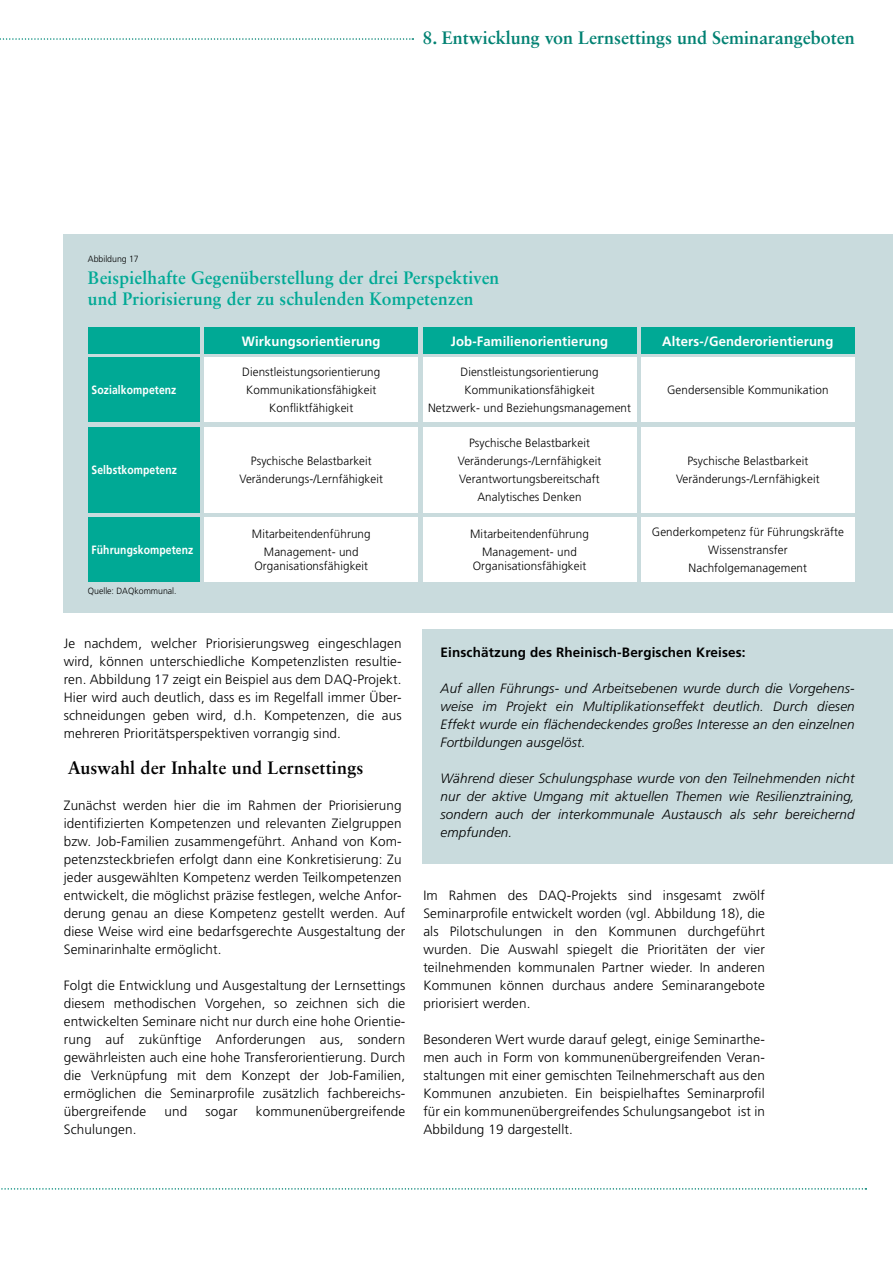
<style>
.page{position:relative;width:893px;height:1263px;background:#fff}
.page>*{position:absolute;margin:0;border:0;box-sizing:border-box;transform-origin:0 0}
.t1{font:700 18px/21.6px "Sabon LT Std";letter-spacing:.01em;color:#00a995}
.t2{font:700 18px "Sabon LT Std";color:#008172}
.t3{font:700 18px "Sabon LT Std";letter-spacing:.01em;color:#000}
.t4{font:300 13.5px/18px "Frutiger LT Std";letter-spacing:.01em;color:#000;text-align:justify}
.t5{font:italic 300 13.5px/18px "Frutiger LT Std";letter-spacing:.01em;color:#000;text-align:justify}
.t6{font:700 13.5px "Frutiger LT Std";letter-spacing:.01em;color:#fff}
.t7{font:700 13.5px "Frutiger LT Std";letter-spacing:.01em;color:#000}
.t8{font:300 12px/18px "Frutiger LT Std";letter-spacing:.01em;color:#000;text-align:center}
.t9{font:700 12px "Frutiger LT Std";letter-spacing:.01em;color:#fff;scale:.86 1}
.t10{font:300 9px "Frutiger LT Std";color:#000}
</style>
<div class="page">
<svg style="left:1px;top:1188px;width:865px;height:2px"></svg>
<svg style="left:0;top:38px;width:413px;height:2px"></svg>
<div style="left:64px;top:234px;width:829px;height:378px;background:#c9dbdd"></div>
<div style="left:204px;top:327px;width:214px;height:27px;background:#00a995"></div>
<div style="left:204px;top:358px;width:214px;height:64px;background:#fff"></div>
<div style="left:204px;top:427px;width:214px;height:85px;background:#fff"></div>
<div style="left:204px;top:517px;width:214px;height:64px;background:#fff"></div>
<div style="left:423px;top:327px;width:213px;height:27px;background:#00a995"></div>
<div style="left:423px;top:358px;width:213px;height:64px;background:#fff"></div>
<div style="left:423px;top:427px;width:213px;height:85px;background:#fff"></div>
<div style="left:423px;top:517px;width:213px;height:64px;background:#fff"></div>
<div style="left:641px;top:327px;width:214px;height:27px;background:#00a995"></div>
<div style="left:641px;top:358px;width:214px;height:64px;background:#fff"></div>
<div style="left:641px;top:427px;width:214px;height:85px;background:#fff"></div>
<div style="left:641px;top:517px;width:214px;height:64px;background:#fff"></div>
<div style="left:88px;top:327px;width:112px;height:27px;background:#00a995"></div>
<div style="left:88px;top:358px;width:112px;height:64px;background:#00a995"></div>
<div style="left:88px;top:427px;width:112px;height:85px;background:#00a995"></div>
<div style="left:88px;top:517px;width:112px;height:64px;background:#00a995"></div>
<div style="left:423px;top:629px;width:470px;height:234px;background:#c9dbdd"></div>
<h1 class="t2" style="left:423px;top:27px;width:434px">8. Entwicklung von Lernsettings und Seminarangeboten</h1>
<p class="t10" style="left:88px;top:254px;width:52px">Abbildung 17</p>
<h1 class="t1" style="left:88px;top:266px;width:413px">Beispielhafte Gegenüberstellung der drei Perspektiven und Priorisierung der zu schulenden Kompetenzen</h1>
<p class="t9" style="left:92px;top:383px;width:100px">Sozialkompetenz</p>
<p class="t9" style="left:92px;top:463px;width:101px">Selbstkompetenz</p>
<p class="t9" style="left:92px;top:543px;width:120px">Führungskompetenz</p>
<p class="t10" style="left:88px;top:586px;width:90px">Quelle: DAQkommunal.</p>
<p class="t6" style="left:242px;top:333px;width:140px">Wirkungsorientierung</p>
<p class="t8" style="left:242px;top:363px;width:140px">Dienstleistungsorientierung<br>Kommunikationsfähigkeit<br>Konfliktfähigkeit</p>
<p class="t8" style="left:239px;top:452px;width:145px">Psychische Belastbarkeit<br>Veränderungs-/Lernfähigkeit</p>
<p class="t8" style="left:252px;top:525px;width:120px">Mitarbeitendenführung<br>Management- und</p>
<p class="t8" style="left:254px;top:557px;width:115px">Organisationsfähigkeit</p>
<p class="t6" style="left:451px;top:333px;width:159px">Job-Familienorientierung</p>
<p class="t8" style="left:428px;top:363px;width:205px">Dienstleistungsorientierung<br>Kommunikationsfähigkeit<br>Netzwerk- und Beziehungsmanagement</p>
<p class="t8" style="left:458px;top:434px;width:145px">Psychische Belastbarkeit<br>Veränderungs-/Lernfähigkeit<br>Verantwortungsbereitschaft<br>Analytisches Denken</p>
<p class="t8" style="left:470px;top:525px;width:120px">Mitarbeitendenführung<br>Management- und</p>
<p class="t8" style="left:473px;top:557px;width:115px">Organisationsfähigkeit</p>
<p class="t6" style="left:662px;top:333px;width:173px">Alters-/Genderorientierung</p>
<p class="t8" style="left:667px;top:381px;width:163px">Gendersensible Kommunikation</p>
<p class="t8" style="left:676px;top:452px;width:145px">Psychische Belastbarkeit<br>Veränderungs-/Lernfähigkeit</p>
<p class="t8" style="left:652px;top:523px;width:194px">Genderkompetenz für Führungskräfte<br>Wissenstransfer<br>Nachfolgemanagement</p>
<p class="t4" style="left:64px;top:635px;width:339px">Je nachdem, welcher Priorisierungsweg eingeschlagen wird, können unterschiedliche Kompetenzlisten resultie&shy;ren. Abbildung 17 zeigt ein Beispiel aus dem DAQ-Projekt.<br>Hier wird auch deutlich, dass es im Regelfall immer Über&shy;schneidungen geben wird, d.h. Kompetenzen, die aus mehreren Prioritätsperspektiven vorrangig sind.</p>
<h1 class="t3" style="left:68px;top:757px;width:297px">Auswahl der Inhalte und Lernsettings</h1>
<p class="t4" style="left:64px;top:797px;width:343px;text-align:left">Zunächst werden hier die im Rahmen der Priorisierung identifizierten Kompetenzen und relevanten Zielgruppen bzw. Job-Familien zusammengeführt. Anhand von Kom&shy;petenzsteckbriefen erfolgt dann eine Konkretisierung: Zu jeder ausgewählten Kompetenz werden Teilkompetenzen entwickelt, die möglichst präzise festlegen, welche Anfor&shy;derung genau an diese Kompetenz gestellt werden. Auf diese Weise wird eine bedarfsgerechte Ausgestaltung der Seminarinhalte ermöglicht.</p>
<p class="t4" style="left:64px;top:977px;width:343px">Folgt die Entwicklung und Ausgestaltung der Lernsettings diesem methodischen Vorgehen, so zeichnen sich die entwickelten Seminare nicht nur durch eine hohe Orientie&shy;rung auf zukünftige Anforderungen aus, sondern gewährleisten auch eine hohe Transferorientierung. Durch die Verknüpfung mit dem Konzept der Job-Familien, ermöglichen die Seminarprofile zusätzlich fachbereichs&shy;übergreifende</p>
<p class="t4" style="left:164px;top:1102px;width:24px">und</p>
<p class="t4" style="left:206px;top:1102px;width:34px">sogar</p>
<p class="t4" style="left:256px;top:1102px;width:151px">kommunenübergreifende</p>
<p class="t4" style="left:64px;top:1120px;width:74px">Schulungen.</p>
<p class="t7" style="left:441px;top:644px;width:307px">Einschätzung des Rheinisch-Bergischen Kreises:</p>
<p class="t5" style="left:441px;top:680px;width:416px">Auf allen Führungs- und Arbeitsebenen wurde durch die Vorgehens&shy;weise im Projekt ein Multiplikationseffekt deutlich. Durch diesen Effekt wurde ein flächendeckendes großes Interesse an den einzelnen Fortbildungen ausgelöst.</p>
<p class="t5" style="left:441px;top:770px;width:416px">Während dieser Schulungsphase wurde von den Teilnehmenden nicht nur der aktive Umgang mit aktuellen Themen wie Resilienztraining, sondern auch der interkommunale Austausch als sehr bereichernd empfunden.</p>
<p class="t4" style="left:423px;top:886px;width:343px">Im Rahmen des DAQ-Projekts sind insgesamt zwölf Seminarprofile entwickelt worden (vgl. Abbildung 18), die als Pilotschulungen in den Kommunen durchgeführt wurden. Die Auswahl spiegelt die Prioritäten der vier teilnehmenden kommunalen Partner wieder. In anderen Kommunen können durchaus andere Seminarangebote priorisiert werden.</p>
<p class="t4" style="left:423px;top:1030px;width:343px">Besonderen Wert wurde darauf gelegt, einige Seminarthe&shy;men auch in Form von kommunenübergreifenden Veran&shy;staltungen mit einer gemischten Teilnehmerschaft aus den Kommunen anzubieten. Ein beispielhaftes Seminarprofil für ein kommunenübergreifendes Schulungsangebot ist in Abbildung 19 dargestellt.</p>
</div>
